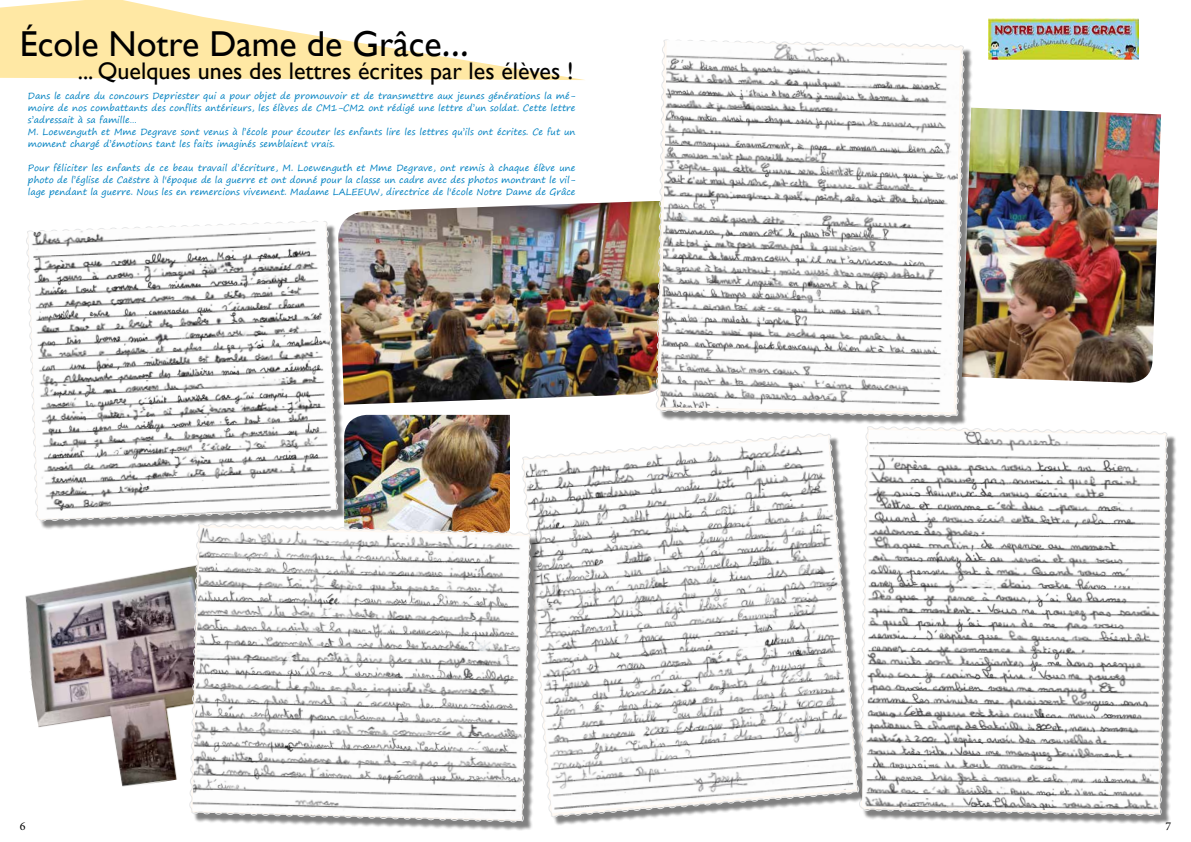
<style>
.page{position:relative;width:1191px;height:842px;background:#fff}
.page>*{position:absolute;margin:0;border:0;box-sizing:border-box;transform-origin:0 0}
.t1{font:36px "Gill Sans";color:#000}
.t2{font:24px "Gill Sans";color:#000}
.t3{font:12px "Minion Pro";color:#000}
.t4{font:9px/12px "Segoe Print";color:#0181c1}
.s1{font-family:"Tekton Pro";font-weight:700;font-stretch:expanded}
</style>
<div class="page">
<img style="left:342px;top:201px;width:313px;height:204px">
<img style="left:973px;top:108px;width:188px;height:275px">
<div style="left:862px;top:429px;width:315px;height:396px;background:#000;opacity:.5"></div>
<svg style="left:862px;top:426px;width:307px;height:391px"></svg>
<div style="left:525px;top:436px;width:343px;height:390px;background:#000;opacity:.5"></div>
<svg style="left:521px;top:433px;width:338px;height:385px"></svg>
<svg style="left:0;top:0;width:584px;height:80px;fill:#ffe8a4"></svg>
<img style="left:524px;top:436px;width:331px;height:377px">
<img style="left:862px;top:430px;width:303px;height:382px">
<div style="left:659px;top:43px;width:314px;height:383px;background:#000;opacity:.5"></div>
<img style="left:655px;top:39px;width:310px;height:379px">
<img style="left:660px;top:40px;width:300px;height:372px">
<img style="left:25px;top:566px;width:163px;height:221px">
<img style="left:988px;top:19px;width:150px;height:41px">
<img style="left:347px;top:415px;width:163px;height:107px">
<div style="left:29px;top:224px;width:318px;height:306px;background:#000;opacity:.5"></div>
<svg style="left:26px;top:220px;width:313px;height:302px"></svg>
<img style="left:28px;top:222px;width:307px;height:297px">
<div style="left:192px;top:526px;width:348px;height:305px;background:#000;opacity:.5"></div>
<svg style="left:188px;top:522px;width:344px;height:301px"></svg>
<img style="left:192px;top:528px;width:337px;height:292px">
<h1 class="t1" style="left:20px;top:23px;width:451px">École Notre Dame de Grâce<span class="s1">...</span></h1>
<h2 class="t2" style="left:78px;top:57px;width:497px">... Quelques unes des lettres écrites par les élèves !</h2>
<p class="t4" style="left:28px;top:89px;width:549px">Dans le cadre du concours Depriester qui a pour objet de promouvoir et de transmettre aux jeunes générations la mé&shy;moire de nos combattants des conflits antérieurs, les élèves de CM1-CM2 ont rédigé une lettre d’un soldat. Cette lettre s’adressait à sa famille…<br>M. Loewenguth et Mme Degrave sont venus à l’école pour écouter les enfants lire les lettres qu’ils ont écrites. Ce fut un moment chargé d’émotions tant les faits imaginés semblaient vrais.</p>
<p class="t4" style="left:28px;top:161px;width:549px;text-align:justify">Pour féliciter les enfants de ce beau travail d’écriture, M. Loewenguth et Mme Degrave, ont remis à chaque élève une photo de l’église de Caëstre à l'époque de la guerre et ont donné pour la classe un cadre avec des photos montrant le vil&shy;lage pendant la guerre. Nous les en remercions vivement. Madame LALEEUW, directrice de l'école Notre Dame de Grâce</p>
<h3 class="t3" style="left:20px;top:818px;width:7px">6</h3>
<h3 class="t3" style="left:1165px;top:818px;width:7px">7</h3>
</div>
